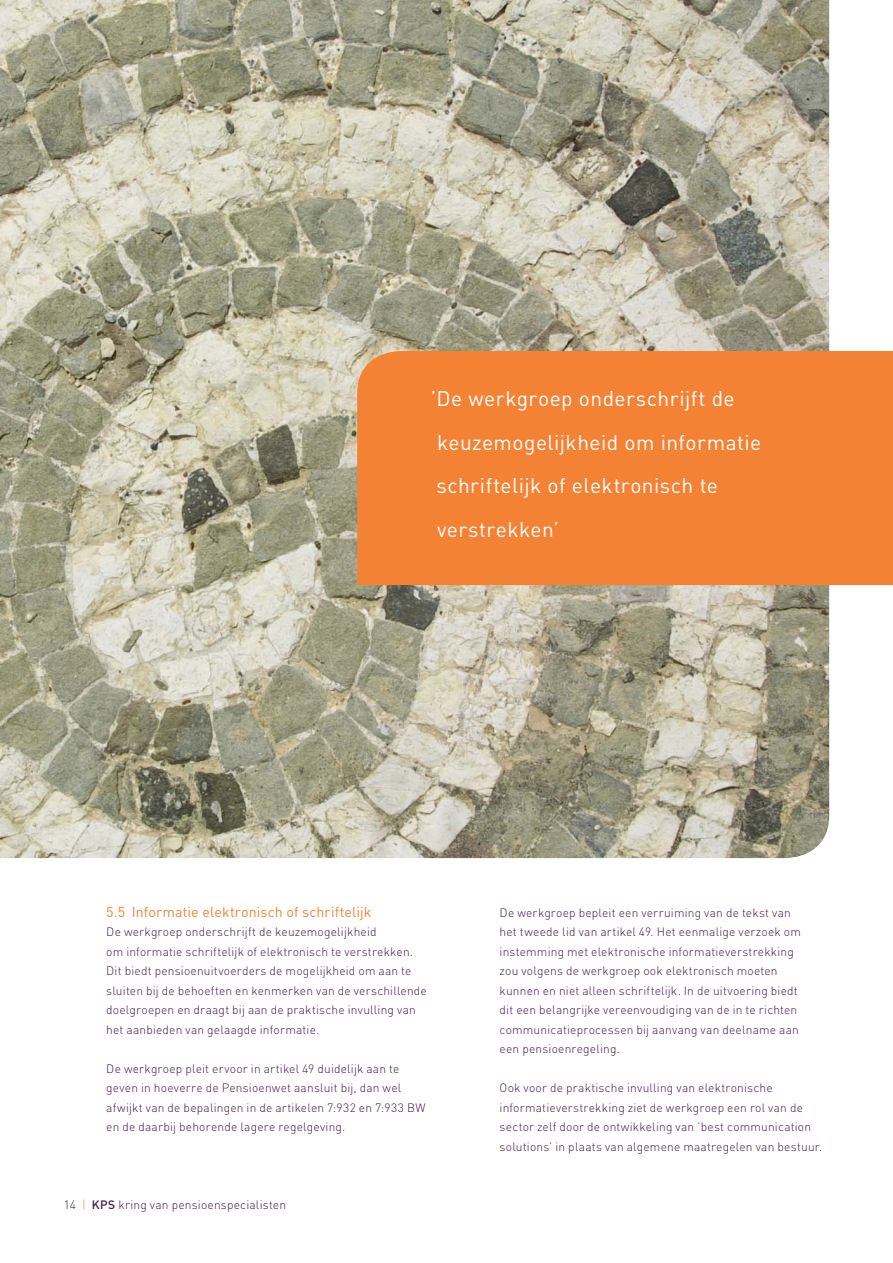
<style>
.page{position:relative;width:893px;height:1263px;background:#fff}
.page>*{position:absolute;margin:0;border:0;box-sizing:border-box;transform-origin:0 0}
._05_Subsubkop{font:21px/43.5px "DIN Pro";letter-spacing:.02em;color:#fff}
._06_Tussenkopje_Para{font:14.25px "DIN Pro";letter-spacing:.01em;color:#f48234}
._09_Platte_tekst{font:300 12px/19.5px "DIN Pro";letter-spacing:.015em;color:#45164c}
.s1{color:#f48234}
.s2{font-weight:500}
</style>
<div class="page">
<img style="left:0;top:0;width:829px;height:858px">
<div style="left:357px;top:351px;width:536px;height:234px;background:#f48234"></div>
<p class="_05_Subsubkop" style="left:431px;top:376px;width:332px">’De werkgroep onderschrijft de keuzemogelijkheid om informatie schriftelijk of elektronisch te verstrekken’</p>
<p class="_06_Tussenkopje_Para" style="left:106px;top:902px;width:267px">5.5 Informatie elektronisch of schriftelijk</p>
<p class="_09_Platte_tekst" style="left:106px;top:921px;width:322px">De werkgroep onderschrijft de keuzemogelijkheid<br>om informatie schriftelijk of elektronisch te verstrekken.<br>Dit biedt pensioenuitvoerders de mogelijkheid om aan te sluiten bij de behoeften en kenmerken van de verschillende doelgroepen en draagt bij aan de praktische invulling van het aanbieden van gelaagde informatie.</p>
<p class="_09_Platte_tekst" style="left:106px;top:1058px;width:321px">De werkgroep pleit ervoor in artikel 49 duidelijk aan te geven in hoeverre de Pensioenwet aansluit bij, dan wel afwijkt van de bepalingen in de artikelen 7:932 en 7:933 BW en de daarbij behorende lagere regelgeving.</p>
<p class="_09_Platte_tekst" style="left:64px;top:1194px;width:224px">14 <span class="s1">|</span> <span class="s2">KPS</span> kring van pensioenspecialisten</p>
<p class="_09_Platte_tekst" style="left:500px;top:902px;width:303px">De werkgroep bepleit een verruiming van de tekst van het tweede lid van artikel 49. Het eenmalige verzoek om instemming met elektronische informatieverstrekking</p>
<p class="_09_Platte_tekst" style="left:500px;top:960px;width:300px">zou volgens de werkgroep ook elektronisch moeten kunnen en niet alleen schriftelijk. In de uitvoering biedt</p>
<p class="_09_Platte_tekst" style="left:500px;top:999px;width:301px">dit een belangrijke vereenvoudiging van de in te richten communicatieprocessen bij aanvang van deelname aan een pensioenregeling.</p>
<p class="_09_Platte_tekst" style="left:500px;top:1077px;width:324px">Ook voor de praktische invulling van elektronische informatieverstrekking ziet de werkgroep een rol van de sector zelf door de ontwikkeling van ’best communication solutions’ in plaats van algemene maatregelen van bestuur.</p>
</div>
